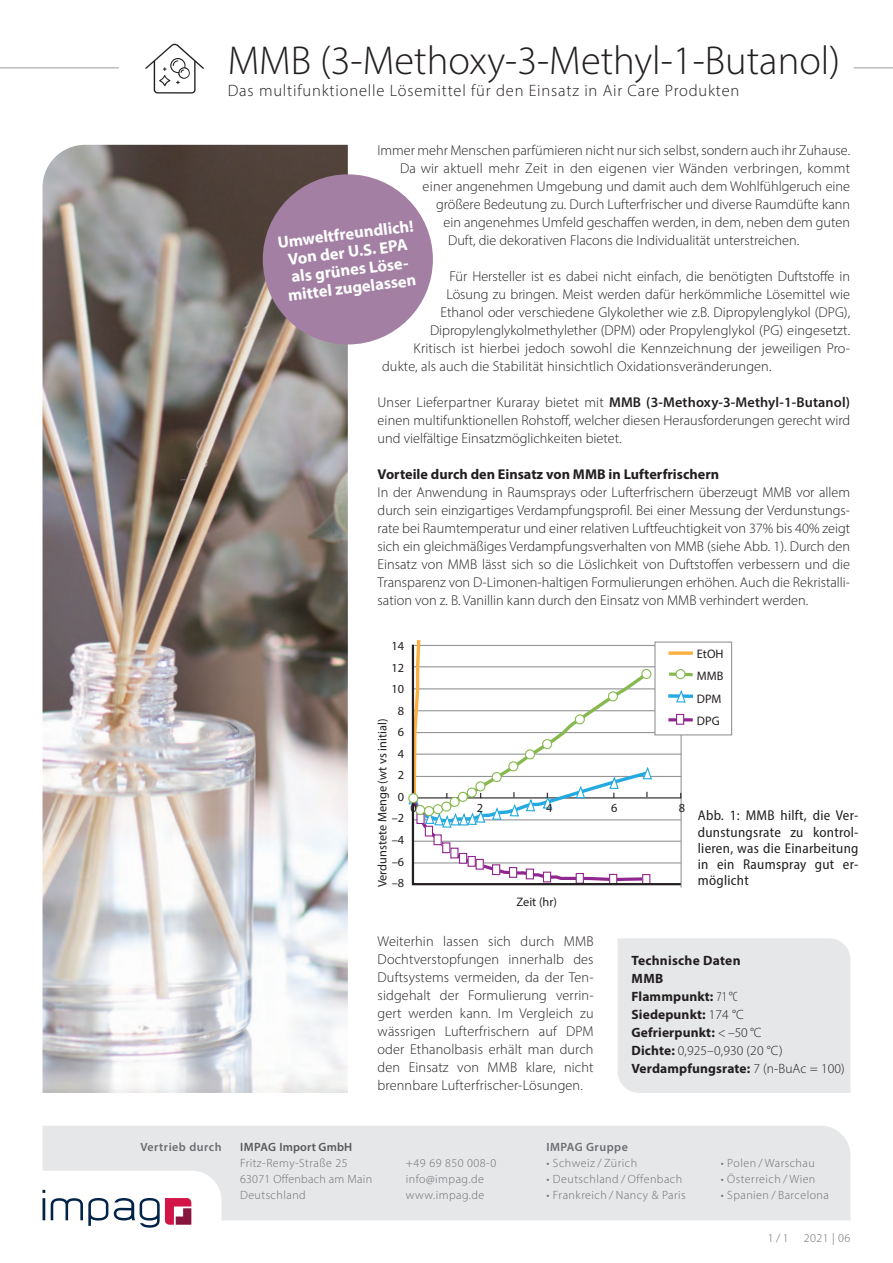
<style>
.page{position:relative;width:893px;height:1263px;background:#fff}
.page>*{position:absolute;margin:0;border:0;box-sizing:border-box;transform-origin:0 0}
.t1{font:300 40.5px "Myriad Pro";color:#231f20}
.t2{font:300 16.5px "Myriad Pro";letter-spacing:.05em;color:#231f20}
.t3{font:700 16.5px/18px "Myriad Pro";color:#fff;text-align:center}
.t4{font:300 14.25px/18px "Myriad Pro";color:#231f20;text-align:justify}
.t5{font:semi-condensed 14.25px/16.2px "Myriad Pro";letter-spacing:.02em;color:#231f20;text-align:justify}
.t6{font:300 14.25px "Myriad Pro";letter-spacing:.02em;color:#231f20}
.t7{font:700 14.25px "Myriad Pro";color:#231f20}
.t8{font:700 13.5px/18px "Myriad Pro";letter-spacing:.01em;color:#231f20}
.t9{font:12.3px/21.6px "Myriad Pro";color:#231f20;text-align:center}
.t10{font:300 12px/15.8px "Myriad Pro";letter-spacing:.04em;color:#6c6d70}
.t11{font:600 12px "Myriad Pro";letter-spacing:.04em;color:#6c6d70}
.t12{font:600 12px "Myriad Pro";letter-spacing:.01em;color:#57585a}
.s1{font-weight:600}
.s2{font-weight:300;font-stretch:condensed}
.s3{font-weight:300}
</style>
<div class="page">
<hr style="left:854px;top:67px;width:39px;height:2px;background:#bcbdc0">
<hr style="left:0;top:67px;width:119px;height:2px;background:#bcbdc0">
<svg style="left:145px;top:44px;width:59px;height:50px"></svg>
<img style="left:43px;top:145px;width:305px;height:948px">
<div style="left:618px;top:938px;width:232px;height:155px;background:#e6e7e9"></div>
<div style="left:43px;top:1126px;width:807px;height:94px;background:#e6e7e9"></div>
<svg style="left:42px;top:1171px;width:180px;height:57px"></svg>
<hr style="left:680px;top:709px;width:2px;height:179px;background:#939598">
<div style="left:654px;top:641px;width:78px;height:94px;border:1px solid #939598"></div>
<svg style="left:684px;top:671px;width:9px;height:7px"></svg>
<div style="left:676px;top:670px;width:9px;height:9px;background:#93bf61;border-radius:50%"></div>
<div style="left:675px;top:669px;width:10px;height:10px;border:1px solid #88b950;border-radius:50%"></div>
<svg style="left:686px;top:694px;width:7px;height:4px"></svg>
<svg style="left:683px;top:694px;width:3px;height:9px"></svg>
<hr style="left:668px;top:718px;width:25px;height:3px;background:#90268f">
<div style="left:676px;top:714px;width:8px;height:11px;border:1px solid #90268f"></div>
<svg style="left:683px;top:651px;width:10px;height:4px"></svg>
<svg style="left:411px;top:642px;width:272px;height:244px"></svg>
<div style="left:409px;top:794px;width:9px;height:9px;background:#fff;border-radius:50%"></div>
<div style="left:408px;top:793px;width:10px;height:10px;border:1px solid #88b950;border-radius:50%"></div>
<div style="left:263px;top:174px;width:170px;height:170px;background:#a27fa3;border-radius:50%"></div>
<h1 class="t1" style="left:228px;top:36px;width:614px">MMB (3-Methoxy-3-Methyl-1-Butanol)</h1>
<p class="t2" style="left:228px;top:81px;width:513px">Das multifunktionelle Lösemittel für den Einsatz in Air Care Produkten</p>
<p class="t4" style="left:378px;top:142px;width:474px">Immer mehr Menschen parfümieren nicht nur sich selbst, sondern auch ihr Zuhause.</p>
<p class="t6" style="left:400px;top:160px;width:451px">Da wir aktuell mehr Zeit in den eigenen vier Wänden verbringen, kommt</p>
<p class="t4" style="left:423px;top:178px;width:429px">einer angenehmen Umgebung und damit auch dem Wohlfühlgeruch eine</p>
<p class="t4" style="left:436px;top:196px;width:416px">größere Bedeutung zu. Durch Lufterfrischer und diverse Raumdüfte kann</p>
<p class="t4" style="left:444px;top:214px;width:408px">ein angenehmes Umfeld geschaffen werden, in dem, neben dem guten</p>
<p class="t4" style="left:448px;top:232px;width:353px">Duft, die dekorativen Flacons die Individualität unterstreichen.</p>
<p class="t4" style="left:450px;top:268px;width:402px">Für Hersteller ist es dabei nicht einfach, die benötigten Duftstoffe in</p>
<p class="t4" style="left:447px;top:286px;width:405px">Lösung zu bringen. Meist werden dafür herkömmliche Lösemittel wie</p>
<p class="t4" style="left:441px;top:304px;width:411px">Ethanol oder verschiedene Glykolether wie z.B. Dipropylenglykol (DPG),</p>
<p class="t4" style="left:430px;top:322px;width:422px">Dipropylenglykolmethylether (DPM) oder Propylenglykol (PG) eingesetzt.</p>
<p class="t4" style="left:414px;top:340px;width:438px">Kritisch ist hierbei jedoch sowohl die Kennzeichnung der jeweiligen Pro-</p>
<p class="t4" style="left:382px;top:358px;width:391px">dukte, als auch die Stabilität hinsichtlich Oxidationsveränderungen.</p>
<p class="t4" style="left:378px;top:394px;width:474px">Unser Lieferpartner Kuraray bietet mit <span class="s1">MMB (3-Methoxy-3-Methyl-1-Butanol) </span>einen multifunktionellen Rohstoff, welcher diesen Herausforderungen gerecht wird und vielfältige Einsatzmöglichkeiten bietet.</p>
<p class="t7" style="left:378px;top:465px;width:343px">Vorteile durch den Einsatz von MMB in Lufterfrischern</p>
<p class="t4" style="left:378px;top:484px;width:474px">In der Anwendung in Raumsprays oder Lufterfrischern überzeugt MMB vor allem durch sein einzigartiges Verdampfungsprofil. Bei einer Messung der Verdunstungs&shy;rate bei Raumtemperatur und einer relativen Luftfeuchtigkeit von 37% bis 40% zeigt sich ein gleichmäßiges Verdampfungsverhalten von MMB (siehe Abb. 1). Durch den Einsatz von MMB lässt sich so die Löslichkeit von Duftstoffen verbessern und die Transparenz von D-Limonen-haltigen Formulierungen erhöhen. Auch die Rekristalli&shy;sation von z. B. Vanillin kann durch den Einsatz von MMB verhindert werden.</p>
<p class="t3" style="left:276px;top:233px;width:138px;rotate:-7deg">Umweltfreundlich!<br>Von der U.S. EPA als grünes Löse&shy;mittel zugelassen</p>
<p class="t9" style="left:392px;top:635px;width:14px">14<br>12<br>10<br>8<br>6<br>4<br>2<br>0 –2 –4 –6</p>
<p class="t9" style="left:371px;top:887px;width:170px;rotate:-90deg">Verdunstete Menge (wt vs initial)</p>
<p class="t9" style="left:410px;top:797px;width:8px">0</p>
<p class="t9" style="left:477px;top:797px;width:8px">2</p>
<p class="t9" style="left:546px;top:797px;width:8px">4</p>
<p class="t9" style="left:611px;top:797px;width:8px">6</p>
<p class="t9" style="left:679px;top:797px;width:8px">8</p>
<p class="t9" style="left:392px;top:872px;width:14px">–8</p>
<p class="t9" style="left:517px;top:891px;width:42px">Zeit (hr)</p>
<p class="t9" style="left:697px;top:642px;width:28px;line-height:22.5px;text-align:left">EtOH<br>MMB<br>DPM<br>DPG</p>
<p class="t5" style="left:698px;top:807px;width:162px">Abb. 1: MMB hilft, die Ver&shy;dunstungsrate zu kontrol&shy;lieren, was die Einarbeitung in ein Raumspray gut er&shy;möglicht</p>
<p class="t4" style="left:378px;top:932px;width:218px">Weiterhin lassen sich durch MMB Dochtverstopfungen innerhalb des Duftsystems vermeiden, da der Ten&shy;sidgehalt der Formulierung verrin&shy;gert werden kann. Im Vergleich zu wässrigen Lufterfrischern auf DPM oder Ethanolbasis erhält man durch den Einsatz von MMB klare, nicht brennbare Lufterfrischer-Lösungen.</p>
<p class="t8" style="left:631px;top:951px;width:215px">Technische Daten<br>MMB<br>Flammpunkt: <span class="s2">71 °C<br></span>Siedepunkt: <span class="s3">174 °C<br></span>Gefrierpunkt: <span class="s3">&lt; –50 °C<br></span>Dichte: <span class="s3">0,925–0,930 (20 °C)<br></span>Verdampfungsrate: <span class="s3">7 (n-BuAc = 100)</span></p>
<p class="t11" style="left:140px;top:1140px;width:83px">Vertrieb durch</p>
<p class="t12" style="left:240px;top:1140px;width:114px">IMPAG Import GmbH</p>
<p class="t10" style="left:240px;top:1155px;width:134px">Fritz-Remy-Straße 25<br>63071 Offenbach am Main<br>Deutschland</p>
<p class="t10" style="left:406px;top:1155px;width:92px">+49 69 850 008-0 info@impag.de www.impag.de</p>
<p class="t11" style="left:546px;top:1140px;width:83px">IMPAG Gruppe</p>
<p class="t10" style="left:546px;top:1155px;width:92px">• Schweiz / Zürich</p>
<p class="t10" style="left:546px;top:1171px;width:137px">• Deutschland / Offenbach</p>
<p class="t10" style="left:546px;top:1187px;width:141px">• Frankreich / Nancy &amp; Paris</p>
<p class="t10" style="left:721px;top:1155px;width:96px">• Polen / Warschau</p>
<p class="t10" style="left:721px;top:1171px;width:96px">• Österreich / Wien</p>
<p class="t10" style="left:721px;top:1187px;width:110px">• Spanien / Barcelona</p>
<p class="t10" style="left:768px;top:1230px;width:84px">1 / 1 2021 | 06</p>
</div>
